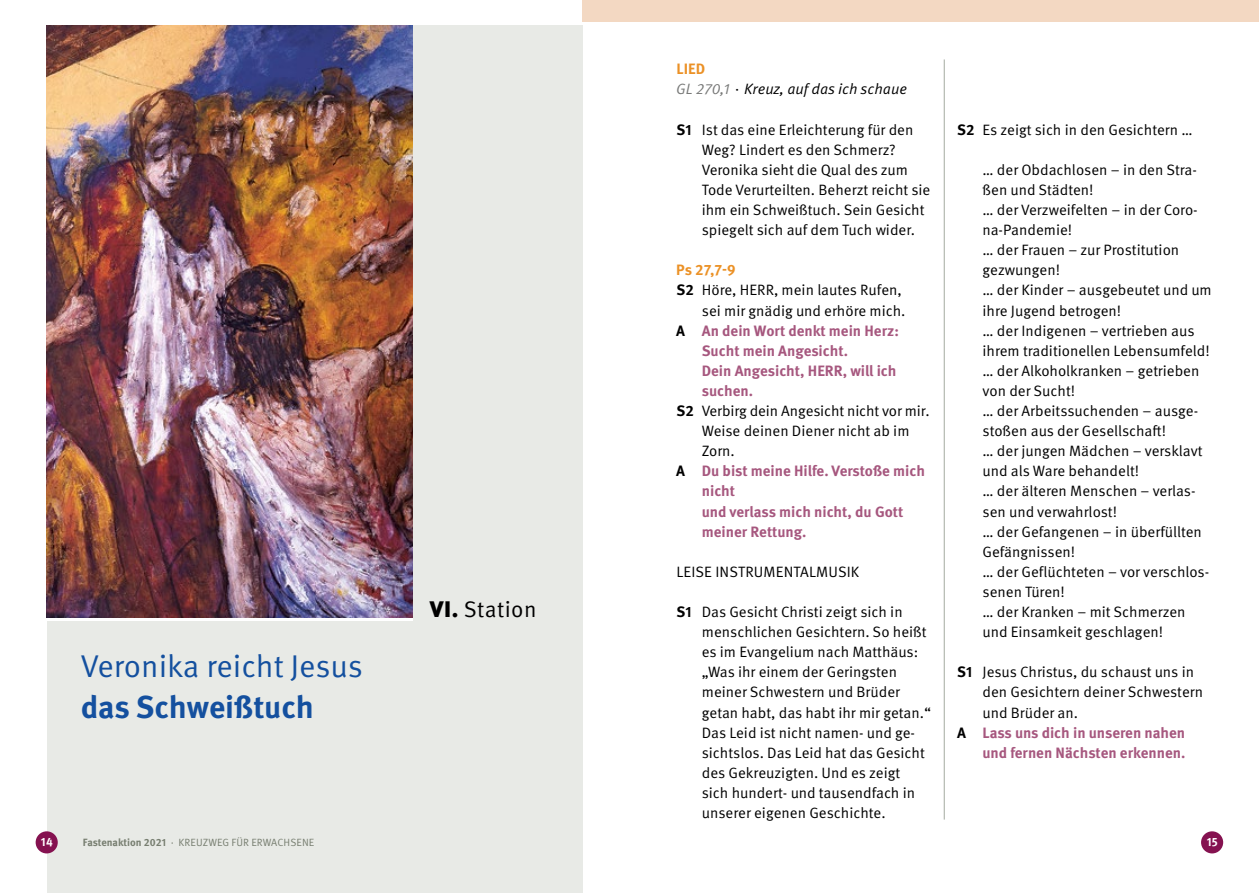
<style>
.page{position:relative;width:1259px;height:893px;background:#fff}
.page>*{position:absolute;margin:0;border:0;box-sizing:border-box;transform-origin:0 0}
.t1{font:31.5px "Meta Pro Norm";letter-spacing:-.005em;color:#14509f}
.t2{font:700 31.5px "Meta Pro";letter-spacing:-.005em;color:#14509f}
.t3{font:22.5px "Meta Pro Norm";letter-spacing:.02em;color:#000}
.t4{font:15px/20.1px "Meta Pro Norm";color:#000}
.t5{font:700 15px/20.1px "Meta Pro";color:#a6577e}
.t6{font:15px "Meta Pro Norm Ita";color:#000}
.t7{font:700 15px "Meta Pro";letter-spacing:.01em;color:#eb9126}
.t8{font:700 12px "Meta Pro";color:#fff}
.t9{font:10.5px "Meta Pro Norm";letter-spacing:.01em;color:#777e70}
.s1{font-family:"Meta Pro";font-weight:900}
.s2{color:#787978}
.s3{font-family:"Meta Pro";font-weight:700}
.s4{color:#000}
</style>
<div class="page">
<div style="left:47px;top:26px;width:536px;height:867px;background:#e8eae6"></div>
<div style="left:36px;top:831px;width:22px;height:22px;background:#851250;border-radius:50%"></div>
<div style="left:1201px;top:831px;width:22px;height:22px;background:#851250;border-radius:50%"></div>
<img style="left:47px;top:26px;width:365px;height:591px">
<hr style="left:944px;top:59px;width:1px;height:761px;background:#a4aaa0">
<div style="left:583px;top:0;width:676px;height:21px;background:#f3d8c2"></div>
<h1 class="t1" style="left:81px;top:643px;width:284px">Veronika reicht Jesus</h1>
<h1 class="t2" style="left:81px;top:682px;width:235px">das Schweißtuch</h1>
<h2 class="t3" style="left:430px;top:592px;width:108px"><span class="s1">VI.</span> Station</h2>
<p class="t7" style="left:676px;top:57px;width:31px">LIED</p>
<p class="t6" style="left:676px;top:78px;width:232px"><span class="s2">GL 270,1</span> · Kreuz, auf das ich schaue</p>
<p class="t4" style="left:702px;top:118px;width:230px;text-indent:-25px"><span class="s3">S1</span> Ist das eine Erleichterung für den Weg? Lindert es den Schmerz?<br>Veronika sieht die Qual des zum Tode Verurteilten. Beherzt reicht sie ihm ein Schweißtuch. Sein Gesicht spiegelt sich auf dem Tuch wider.</p>
<p class="t7" style="left:676px;top:258px;width:61px">Ps 27,7-9</p>
<p class="t4" style="left:676px;top:279px;width:231px;text-align:right"><span class="s3">S2</span> Höre, HERR, mein lautes Rufen, sei mir gnädig und erhöre mich.</p>
<p class="t5" style="left:702px;top:319px;width:199px;text-indent:-26px"><span class="s4">A</span> An dein Wort denkt mein Herz:<br>Sucht mein Angesicht.<br>Dein Angesicht, HERR, will ich suchen.</p>
<p class="t4" style="left:702px;top:400px;width:229px;text-indent:-25px"><span class="s3">S2</span> Verbirg dein Angesicht nicht vor mir.<br>Weise deinen Diener nicht ab im<br>Zorn.</p>
<p class="t5" style="left:702px;top:460px;width:225px;text-indent:-26px"><span class="s4">A</span> Du bist meine Hilfe. Verstoße mich nicht<br>und verlass mich nicht, du Gott meiner Rettung.</p>
<p class="t4" style="left:676px;top:561px;width:184px">LEISE INSTRUMENTALMUSIK</p>
<p class="t4" style="left:702px;top:601px;width:231px;text-indent:-25px"><span class="s3">S1</span> Das Gesicht Christi zeigt sich in menschlichen Gesichtern. So heißt es im Evangelium nach Matthäus: „Was ihr einem der Geringsten meiner Schwestern und Brüder getan habt, das habt ihr mir getan.“<br>Das Leid ist nicht namen- und ge&shy;sichtslos. Das Leid hat das Gesicht des Gekreuzigten. Und es zeigt<br>sich hundert- und tausendfach in unserer eigenen Geschichte.</p>
<p class="t4" style="left:957px;top:118px;width:237px"><span class="s3">S2</span> Es zeigt sich in den Gesichtern …</p>
<p class="t4" style="left:982px;top:159px;width:231px">… der Obdachlosen – in den Stra&shy;ßen und Städten!<br>… der Verzweifelten – in der Coro&shy;na-Pandemie!<br>… der Frauen – zur Prostitution gezwungen!<br>… der Kinder – ausgebeutet und um ihre Jugend betrogen!<br>… der Indigenen – vertrieben aus ihrem traditionellen Lebensumfeld! … der Alkoholkranken – getrieben von der Sucht!<br>… der Arbeitssuchenden – ausge&shy;stoßen aus der Gesellschaft!<br>… der jungen Mädchen – versklavt und als Ware behandelt!<br>… der älteren Menschen – verlas&shy;sen und verwahrlost!<br>… der Gefangenen – in überfüllten<br>Gefängnissen!<br>… der Geflüchteten – vor verschlos&shy;senen Türen!<br>… der Kranken – mit Schmerzen und Einsamkeit geschlagen!</p>
<p class="t4" style="left:982px;top:661px;width:222px;text-indent:-25px"><span class="s3">S1</span> Jesus Christus, du schaust uns in den Gesichtern deiner Schwestern und Brüder an.</p>
<p class="t5" style="left:957px;top:721px;width:230px;text-align:right"><span class="s4">A</span> Lass uns dich in unseren nahen und fernen Nächsten erkennen.</p>
<p class="t8" style="left:41px;top:833px;width:13px">14</p>
<p class="t9" style="left:83px;top:834px;width:233px"><span class="s3">Fastenaktion 2021</span> · KREUZWEG FÜR ERWACHSENE</p>
<p class="t8" style="left:1206px;top:833px;width:13px">15</p>
</div>
